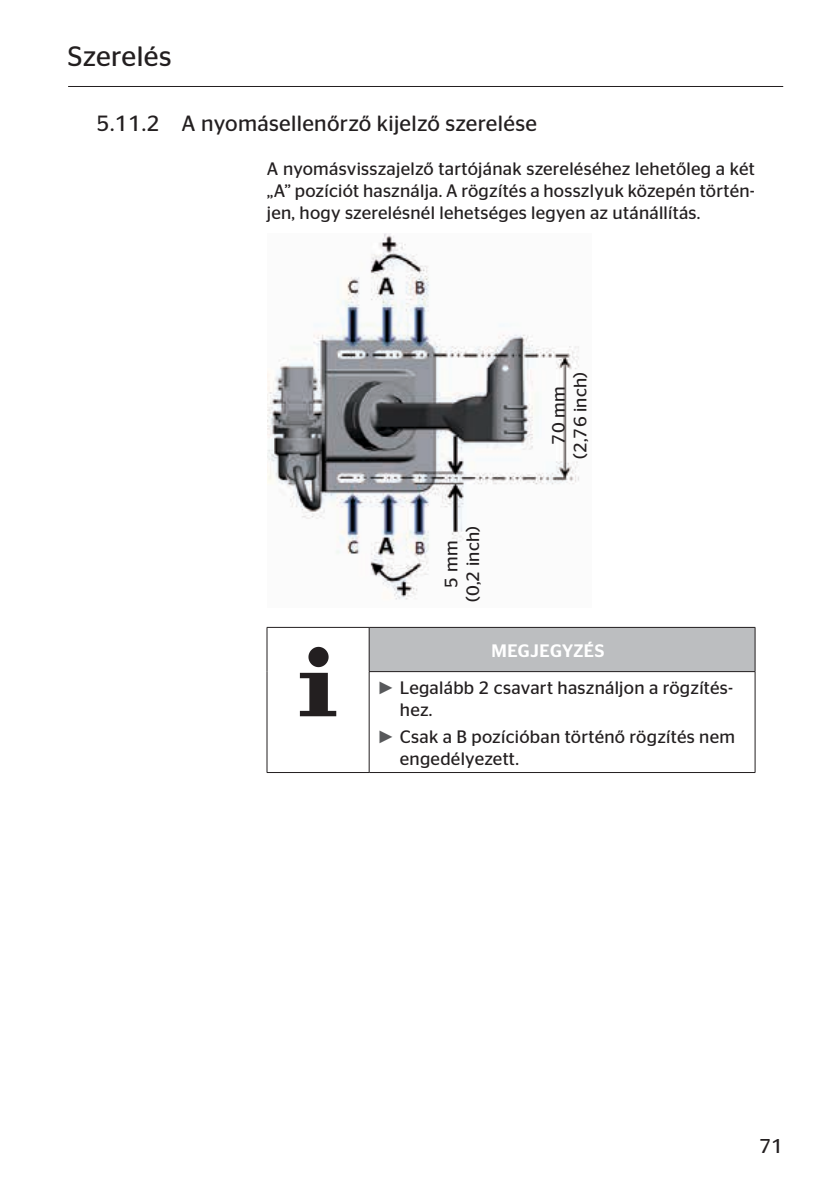
<style>
.page{position:relative;width:840px;height:1191px;background:#fff}
.page>*{position:absolute;margin:0;border:0;box-sizing:border-box;transform-origin:0 0}
.t1{font:28px "Continental Stag Sans";letter-spacing:.015em;color:#231f20}
.t2{font:22px "Continental Stag Sans";letter-spacing:.015em;color:#231f20}
.t3{font:20px "Continental Stag Sans";color:#231f20}
.t4{font:18px/21.6px "Continental Stag Sans";letter-spacing:.015em;color:#231f20;text-align:center}
.s1{font-weight:500;color:#fff}
.s2{font-family:"Arial";color:#58595b}
</style>
<div class="page">
<hr style="left:68px;top:86px;width:714px;height:1px;background:#231f20">
<img style="left:267px;top:233px;width:312px;height:367px">
<div style="left:369px;top:627px;width:385px;height:44px;background:#bcbec0"></div>
<hr style="left:266px;top:772px;width:103px;height:1px;background:#231f20">
<hr style="left:266px;top:627px;width:103px;height:1px;background:#231f20">
<hr style="left:266px;top:627px;width:1px;height:44px;background:#231f20">
<hr style="left:266px;top:671px;width:1px;height:101px;background:#231f20">
<hr style="left:368px;top:672px;width:1px;height:100px;background:#231f20">
<hr style="left:754px;top:672px;width:1px;height:100px;background:#231f20">
<hr style="left:369px;top:772px;width:385px;height:1px;background:#231f20">
<hr style="left:369px;top:627px;width:385px;height:1px;background:#231f20">
<hr style="left:368px;top:627px;width:1px;height:44px;background:#231f20">
<hr style="left:754px;top:627px;width:1px;height:44px;background:#231f20">
<hr style="left:369px;top:671px;width:385px;height:1px;background:#231f20">
<svg style="left:308px;top:647px;width:20px;height:20px"></svg>
<svg style="left:300px;top:673px;width:36px;height:43px"></svg>
<h1 class="t1" style="left:68px;top:41px;width:105px">Szerelés</h1>
<p class="t2" style="left:96px;top:111px;width:442px">5.11.2 A nyomásellenőrző kijelző szerelése</p>
<p class="t4" style="left:266px;top:158px;width:489px;text-align:justify">A nyomásvisszajelző tartójának szereléséhez lehetőleg a két „A” pozíciót használja. A rögzítés a hosszlyuk közepén történ&shy;jen, hogy szerelésnél lehetséges legyen az utánállítás.</p>
<p class="t4" style="left:547px;top:459px;width:89px;rotate:-90deg">70 mm (2,76 inch)</p>
<p class="t4" style="left:440px;top:602px;width:78px;rotate:-90deg">5 mm (0,2 inch)</p>
<p class="t4" style="left:377px;top:631px;width:357px;line-height:37.2px;text-align:left;text-indent:114px"><span class="s1">MEGJEGYZÉS<br></span><span class="s2">►</span> Legalább 2 csavart használjon a rögzítés-</p>
<p class="t4" style="left:377px;top:695px;width:359px;line-height:27.2px;text-align:left;text-indent:23px">hez.<br><span class="s2">►</span> Csak a B pozícióban történő rögzítés nem</p>
<p class="t4" style="left:399px;top:747px;width:121px">engedélyezett.</p>
<p class="t3" style="left:758px;top:1134px;width:25px">71</p>
</div>
